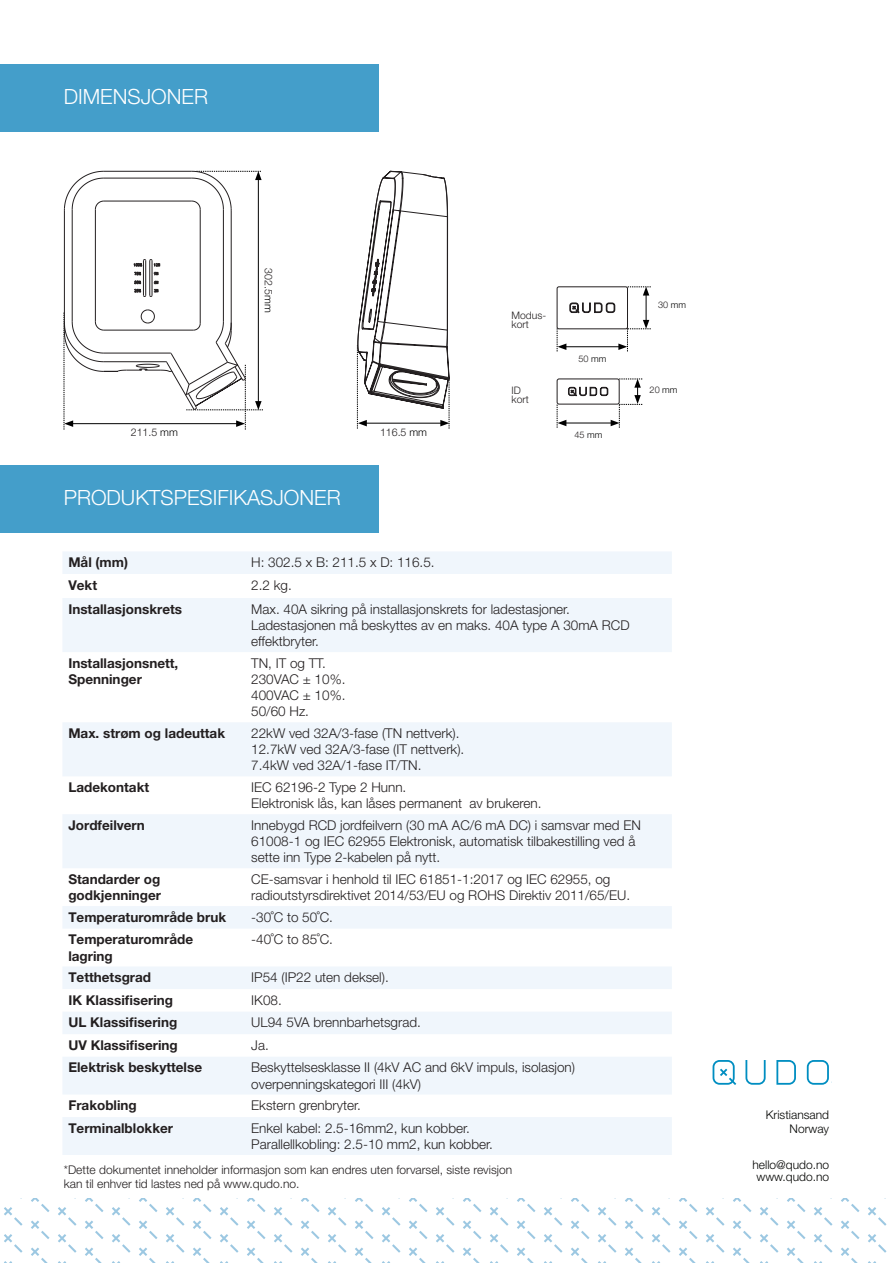
<style>
.page{position:relative;width:893px;height:1263px;background:#fff}
.page>*{position:absolute;margin:0;border:0;box-sizing:border-box;transform-origin:0 0}
.t1{font:300 21px "Helvetica Neue LT Pro";color:#fff}
.t2{font:300 13.5px/16.2px "Helvetica Neue LT Pro";color:#231f20}
.t3{font:700 13.5px/16.2px "Helvetica Neue LT Pro";color:#231f20}
.t4{font:300 12px/14.4px "Helvetica Neue LT Pro";color:#231f20}
.t5{font:300 12px "Helvetica Neue LT Pro";color:#040503}
.t6{font:300 10.65px "Helvetica Neue LT Pro";color:#231f20}
.t7{font:300 10.35px "Helvetica Neue LT Pro";color:#231f20}
.t8{font:300 9.15px "Helvetica Neue LT Pro";color:#231f20}
.s1{color:#000}
</style>
<div class="page">
<svg style="left:64px;top:171px;width:199px;height:259px"></svg>
<svg style="left:357px;top:171px;width:93px;height:258px"></svg>
<svg style="left:4px;top:1199px;width:883px;height:64px"></svg>
<svg style="left:63px;top:552px;width:609px;height:603px;fill:#f0f6fc"></svg>
<div style="left:0;top:465px;width:378px;height:68px;background:#449eca"></div>
<div style="left:0;top:64px;width:378px;height:67px;background:#449eca"></div>
<svg style="left:557px;top:287px;width:94px;height:64px"></svg>
<svg style="left:557px;top:379px;width:85px;height:49px"></svg>
<svg style="left:713px;top:1060px;width:23px;height:25px"></svg>
<svg style="left:745px;top:1060px;width:21px;height:25px"></svg>
<svg style="left:776px;top:1060px;width:20px;height:25px"></svg>
<svg style="left:807px;top:1060px;width:22px;height:25px"></svg>
<p class="t1" style="left:64px;top:84px;width:146px">DIMENSJONER</p>
<p class="t6" style="left:275px;top:268px;width:46px;rotate:90deg">302.5<span class="s1">mm</span></p>
<p class="t7" style="left:512px;top:309px;width:36px">Modus-</p>
<p class="t7" style="left:512px;top:318px;width:19px">kort</p>
<p class="t7" style="left:512px;top:384px;width:11px">ID</p>
<p class="t7" style="left:512px;top:393px;width:19px">kort</p>
<p class="t8" style="left:578px;top:353px;width:29px">50 <span class="s1">mm</span></p>
<p class="t6" style="left:131px;top:426px;width:49px">211.5 <span class="s1">mm</span></p>
<p class="t6" style="left:380px;top:426px;width:49px">116.5 <span class="s1">mm</span></p>
<p class="t8" style="left:574px;top:429px;width:29px">45 <span class="s1">mm</span></p>
<p class="t8" style="left:658px;top:299px;width:29px">30 <span class="s1">mm</span></p>
<p class="t8" style="left:650px;top:384px;width:29px">20 <span class="s1">mm</span></p>
<p class="t1" style="left:64px;top:485px;width:278px">PRODUKTSPESIFIKASJONER</p>
<p class="t3" style="left:68px;top:554px;width:61px">Mål (mm)</p>
<p class="t2" style="left:251px;top:554px;width:185px">H: 302.5 x B: 211.5 x D: 116.5.</p>
<p class="t3" style="left:68px;top:576px;width:30px">Vekt</p>
<p class="t2" style="left:251px;top:576px;width:42px">2.2 kg.</p>
<p class="t3" style="left:68px;top:600px;width:115px">Installasjonskrets</p>
<p class="t2" style="left:251px;top:600px;width:320px">Max. 40A sikring på installasjonskrets for ladestasjoner.</p>
<p class="t2" style="left:251px;top:617px;width:380px">Ladestasjonen må beskyttes av en maks. 40A type A 30mA RCD effektbryter.</p>
<p class="t3" style="left:68px;top:654px;width:111px">Installasjonsnett,<br>Spenninger</p>
<p class="t2" style="left:251px;top:654px;width:76px">TN, IT og TT.</p>
<p class="t2" style="left:251px;top:671px;width:96px">230VAC ± 10%.</p>
<p class="t2" style="left:251px;top:687px;width:96px">400VAC ± 10%.</p>
<p class="t2" style="left:251px;top:703px;width:59px">50/60 Hz.</p>
<p class="t3" style="left:68px;top:725px;width:158px">Max. strøm og ladeuttak</p>
<p class="t2" style="left:251px;top:725px;width:210px">22kW ved 32A/3-fase (TN nettverk).</p>
<p class="t2" style="left:251px;top:741px;width:215px">12.7kW ved 32A/3-fase (IT nettverk).</p>
<p class="t2" style="left:251px;top:757px;width:172px">7.4kW ved 32A/1-fase IT/TN.</p>
<p class="t3" style="left:68px;top:779px;width:82px">Ladekontakt</p>
<p class="t2" style="left:251px;top:779px;width:157px">IEC 62196-2 Type 2 Hunn.</p>
<p class="t2" style="left:251px;top:795px;width:292px">Elektronisk lås, kan låses permanent av brukeren.</p>
<p class="t3" style="left:68px;top:817px;width:78px">Jordfeilvern</p>
<p class="t2" style="left:251px;top:817px;width:391px">Innebygd RCD jordfeilvern (30 mA AC/6 mA DC) i samsvar med EN<br>61008-1 og IEC 62955 Elektronisk, automatisk tilbakestilling ved å sette inn Type 2-kabelen på nytt.</p>
<p class="t3" style="left:68px;top:871px;width:94px">Standarder og godkjenninger</p>
<p class="t2" style="left:251px;top:871px;width:380px">CE-samsvar i henhold til IEC 61851-1:2017 og IEC 62955, og radioutstyrsdirektivet 2014/53/EU og ROHS Direktiv 2011/65/EU.</p>
<p class="t3" style="left:68px;top:908px;width:159px">Temperaturområde bruk</p>
<p class="t2" style="left:251px;top:908px;width:83px">-30˚C to 50˚C.</p>
<p class="t3" style="left:68px;top:931px;width:126px">Temperaturområde lagring</p>
<p class="t2" style="left:251px;top:931px;width:83px">-40˚C to 85˚C.</p>
<p class="t3" style="left:68px;top:969px;width:84px">Tetthetsgrad</p>
<p class="t2" style="left:251px;top:969px;width:139px">IP54 (IP22 uten deksel).</p>
<p class="t3" style="left:68px;top:991px;width:106px">IK Klassifisering</p>
<p class="t2" style="left:251px;top:991px;width:32px">IK08.</p>
<p class="t3" style="left:68px;top:1014px;width:110px">UL Klassifisering</p>
<p class="t2" style="left:251px;top:1014px;width:171px">UL94 5VA brennbarhetsgrad.</p>
<p class="t3" style="left:68px;top:1036px;width:111px">UV Klassifisering</p>
<p class="t2" style="left:251px;top:1036px;width:19px">Ja.</p>
<p class="t3" style="left:68px;top:1059px;width:135px">Elektrisk beskyttelse</p>
<p class="t2" style="left:251px;top:1059px;width:325px">Beskyttelsesklasse II (4kV AC and 6kV impuls, isolasjon) overpenningskategori III (4kV)</p>
<p class="t3" style="left:68px;top:1097px;width:70px">Frakobling</p>
<p class="t2" style="left:251px;top:1097px;width:111px">Ekstern grenbryter.</p>
<p class="t3" style="left:68px;top:1119px;width:106px">Terminalblokker</p>
<p class="t2" style="left:251px;top:1119px;width:220px">Enkel kabel: 2.5-16mm2, kun kobber.</p>
<p class="t2" style="left:251px;top:1136px;width:243px">Parallellkobling: 2.5-10 mm2, kun kobber.</p>
<p class="t4" style="left:64px;top:1162px;width:450px">*Dette dokumentet inneholder informasjon som kan endres uten forvarsel, siste revisjon kan til enhver tid lastes ned på www.qudo.no.</p>
<p class="t5" style="left:766px;top:1107px;width:65px">Kristiansand</p>
<p class="t5" style="left:790px;top:1121px;width:41px">Norway</p>
<p class="t5" style="left:752px;top:1157px;width:78px">hello@qudo.no</p>
<p class="t5" style="left:756px;top:1169px;width:74px">www.qudo.no</p>
</div>
